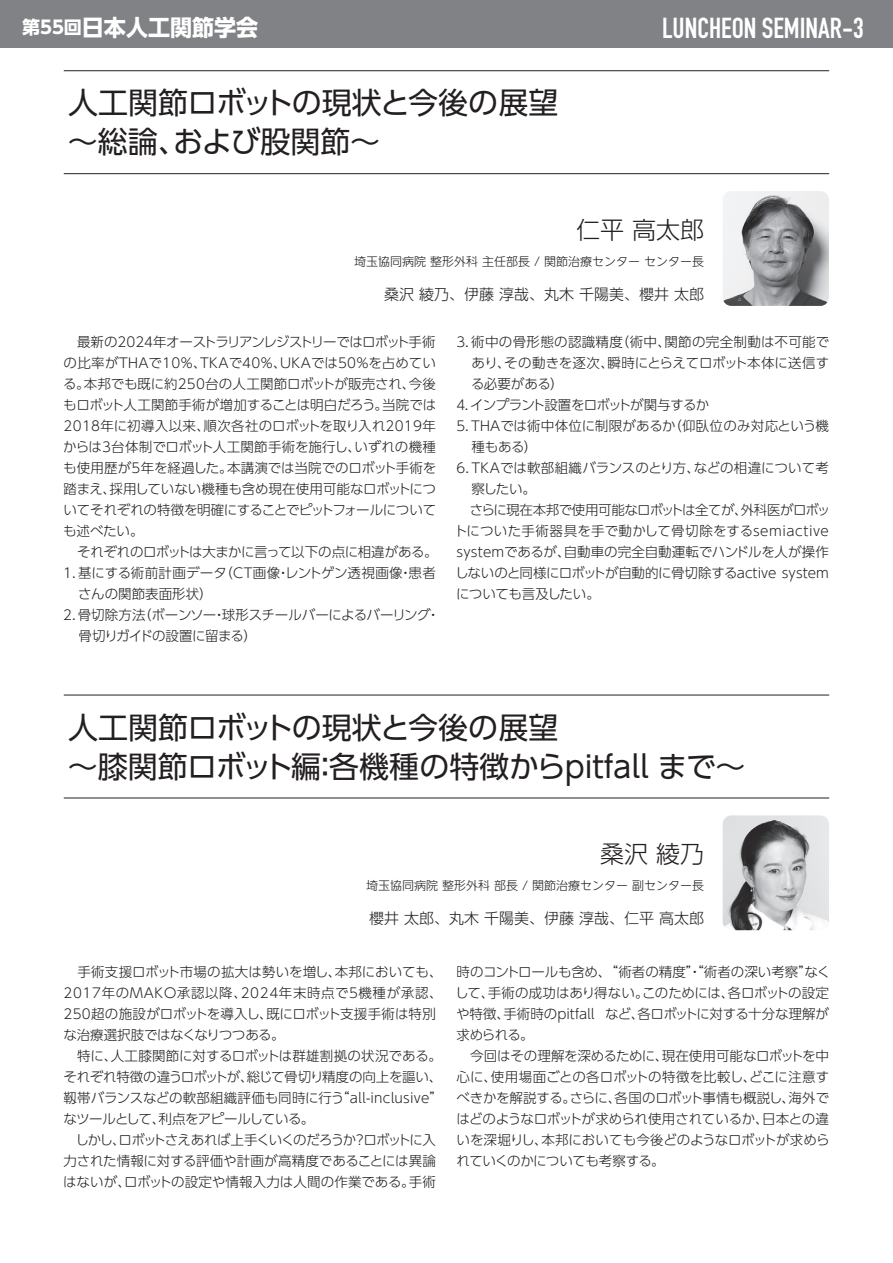
<style>
.page{position:relative;width:893px;height:1263px;background:#fff}
.page>*{position:absolute;margin:0;border:0;box-sizing:border-box;transform-origin:0 0}
.t1{font:30px/39px "UD Shin Go Pro";color:#231f20}
.t2{font:700 28.5px "DIN Condensed";color:#fff}
.t3{font:300 24px "UD Shin Go NT Pro";color:#231f20}
.t4{font:700 22.5px "UD Shin Go NT Pro";color:#fff}
.t5{font:700 18px "UD Shin Go NT Pro";color:#fff}
.t6{font:300 15px "UD Shin Go NT Pro";color:#231f20}
.t7{font:300 13.5px/21px "UD Shin Go Pro";letter-spacing:-.005em;color:#231f20}
.t8{font:300 13.5px/21px "UD Shin Go Pro";letter-spacing:.02em;color:#231f20}
.t9{font:300 13.5px "UD Shin Go Pro";letter-spacing:.025em;color:#231f20}
.t10{font:300 13.5px/21px "UD Shin Go Pro";letter-spacing:-.035em;color:#231f20}
.t11{font:300 13.5px "UD Shin Go Pro";letter-spacing:-.025em;color:#231f20}
.t12{font:300 13.5px "UD Shin Go Pro";letter-spacing:-.03em;color:#231f20}
.t13{font:300 13.5px/21px "UD Shin Go Pro";letter-spacing:-.055em;color:#231f20}
.t14{font:300 13.5px "UD Shin Go Pro";letter-spacing:-.08em;color:#231f20}
.t15{font:300 13.5px "UD Shin Go Pro";letter-spacing:-.04em;color:#231f20}
.t16{font:300 13.5px/21px "UD Shin Go Pro";letter-spacing:-.045em;color:#231f20}
.t17{font:300 13.5px "UD Shin Go Pro";letter-spacing:.045em;color:#231f20}
.t18{font:300 13.5px "UD Shin Go Pro";letter-spacing:.015em;color:#231f20}
.t19{font:300 13.5px "UD Shin Go Pro";letter-spacing:-.06em;color:#231f20}
.t20{font:300 12px "UD Shin Go NT Pro";color:#231f20}
.s1{font-size:18px}
</style>
<div class="page">
<div style="left:0;top:0;width:893px;height:48px;background:#808285"></div>
<img style="left:723px;top:191px;width:106px;height:115px">
<hr style="left:64px;top:70px;width:765px;height:1px;background:#231f20">
<hr style="left:64px;top:173px;width:765px;height:1px;background:#231f20">
<img style="left:723px;top:815px;width:106px;height:115px">
<hr style="left:64px;top:695px;width:765px;height:1px;background:#231f20">
<hr style="left:64px;top:798px;width:765px;height:1px;background:#231f20">
<h3 class="t4" style="left:64px;top:9px;width:196px"><span class="s1">回</span>日本人工関節学会</h3>
<h3 class="t5" style="left:22px;top:13px;width:43px">第55</h3>
<h1 class="t1" style="left:173px;top:83px;width:387px;text-indent:-105px">人工関節ロボットの現状と今後の展望および股関節~</h1>
<h1 class="t1" style="left:68px;top:122px;width:121px">～総論、</h1>
<h2 class="t2" style="left:662px;top:9px;width:203px">LUNCHEON SEMINAR-3</h2>
<h3 class="t3" style="left:576px;top:211px;width:129px">仁平高太郎</h3>
<p class="t20" style="left:354px;top:252px;width:351px">埼玉協同病院整形外科主任部長 / 関節治療センターセンター長</p>
<p class="t6" style="left:384px;top:282px;width:321px">桑沢綾乃、伊藤淳哉、丸木千陽美、櫻井太郎</p>
<p class="t7" style="left:64px;top:331px;width:374px;text-align:right">　最新の2024年オーストラリアンレジストリーではロボット手術<br>UKAでは50％を占めてい</p>
<p class="t9" style="left:64px;top:352px;width:144px">の比率がTHAで10%、</p>
<p class="t7" style="left:200px;top:352px;width:88px">TKAで40%、</p>
<p class="t7" style="left:84px;top:373px;width:333px">本邦でも既に約250台の人工関節ロボットが販売され、</p>
<p class="t7" style="left:409px;top:373px;width:29px">今後</p>
<p class="t7" style="left:63px;top:373px;width:28px">る。</p>
<p class="t7" style="left:203px;top:394px;width:234px;text-indent:-140px">もロボット人工関節手術が増加することは明白だろう。<br>順次各社のロボットを取り入れ2019年</p>
<p class="t7" style="left:382px;top:394px;width:55px">当院では</p>
<p class="t9" style="left:64px;top:415px;width:148px">2018年に初導入以来、</p>
<p class="t7" style="left:354px;top:436px;width:83px">いずれの機種</p>
<p class="t7" style="left:227px;top:436px;width:211px;text-indent:-164px">からは3台体制でロボット人工関節手術を施行し、<br>本講演では当院でのロボット手術を</p>
<p class="t7" style="left:109px;top:457px;width:328px;text-indent:-46px">も使用歴が5年を経過した。<br>採用していない機種も含め現在使用可能なロボットにつ</p>
<p class="t7" style="left:64px;top:478px;width:54px">踏まえ、</p>
<p class="t11" style="left:64px;top:499px;width:374px">いてそれぞれの特徴を明確にすることでピットフォールについて</p>
<p class="t7" style="left:63px;top:520px;width:82px">も述べたい。</p>
<p class="t10" style="left:64px;top:541px;width:375px">　それぞれのロボットは大まかに言って以下の点に相違がある。</p>
<p class="t9" style="left:219px;top:562px;width:218px">（CT画像レントゲン透視画像患者</p>
<p class="t7" style="left:78px;top:562px;width:150px">基にする術前計画データ</p>
<p class="t7" style="left:78px;top:562px;width:136px;text-indent:-17px">１．<br>さんの関節表面形状(</p>
<p class="t7" style="left:276px;top:562px;width:15px">・</p>
<p class="t7" style="left:399px;top:562px;width:15px">・</p>
<p class="t12" style="left:138px;top:604px;width:294px">（ボーンソー球形スチールバーによるバーリング</p>
<p class="t7" style="left:78px;top:604px;width:69px">骨切除方法</p>
<p class="t16" style="left:79px;top:604px;width:180px;text-indent:-18px">２．<br>骨切りガイドの設置に留まる(</p>
<p class="t7" style="left:212px;top:604px;width:15px">・</p>
<p class="t7" style="left:426px;top:604px;width:15px">・</p>
<p class="t7" style="left:616px;top:331px;width:56px">（術中、</p>
<p class="t9" style="left:471px;top:331px;width:153px">術中の骨形態の認識精度</p>
<p class="t9" style="left:664px;top:331px;width:166px">関節の完全制動は不可能で</p>
<p class="t7" style="left:454px;top:331px;width:26px">３．</p>
<p class="t7" style="left:607px;top:352px;width:223px">瞬時にとらえてロボット本体に送信す</p>
<p class="t8" style="left:504px;top:352px;width:111px">その動きを逐次、</p>
<p class="t13" style="left:470px;top:352px;width:240px">あり、<br>る必要がある(<br>インプラント設置をロボットが関与するか</p>
<p class="t7" style="left:454px;top:394px;width:26px">４．</p>
<p class="t8" style="left:471px;top:415px;width:206px">THAでは術中体位に制限があるか</p>
<p class="t8" style="left:668px;top:415px;width:162px">（仰臥位のみ対応という機</p>
<p class="t7" style="left:472px;top:415px;width:67px;text-indent:-18px">５．<br>種もある(</p>
<p class="t7" style="left:471px;top:457px;width:230px">TKAでは軟部組織バランスのとり方、</p>
<p class="t7" style="left:694px;top:457px;width:137px">などの相違について考</p>
<p class="t7" style="left:472px;top:457px;width:66px;text-indent:-18px">６．<br>察したい。</p>
<p class="t15" style="left:470px;top:499px;width:279px">さらに現在本邦で使用可能なロボットは全てが、</p>
<p class="t8" style="left:454px;top:520px;width:376px">トについた手術器具を手で動かして骨切除をするsemiactive</p>
<p class="t7" style="left:564px;top:541px;width:267px">自動車の完全自動運転でハンドルを人が操作</p>
<p class="t10" style="left:741px;top:499px;width:91px">外科医がロボッ</p>
<p class="t7" style="left:455px;top:541px;width:375px">systemであるが、<br>しないのと同様にロボットが自動的に骨切除するactive systemについても言及したい。</p>
<h1 class="t1" style="left:68px;top:707px;width:679px">人工関節ロボットの現状と今後の展望<br>～膝関節ロボット編各機種の特徴からpitfall まで~</h1>
<h1 class="t1" style="left:310px;top:746px;width:31px">：</h1>
<h3 class="t3" style="left:600px;top:835px;width:105px">桑沢綾乃</h3>
<p class="t20" style="left:366px;top:876px;width:339px">埼玉協同病院整形外科部長 / 関節治療センター副センター長</p>
<p class="t6" style="left:369px;top:906px;width:336px">櫻井太郎、丸木千陽美、伊藤淳哉、仁平高太郎</p>
<p class="t8" style="left:241px;top:960px;width:203px;text-indent:-177px">　手術支援ロボット市場の拡大は勢いを増し、<br>2024年末時点で5機種が承認、</p>
<p class="t7" style="left:335px;top:960px;width:109px">本邦においても、</p>
<p class="t17" style="left:64px;top:982px;width:185px">2017年のMAKO承認以降、</p>
<p class="t7" style="left:728px;top:961px;width:103px;text-indent:-271px">時のコントロールも含め、“術者の精度”・“術者の深い考察”<br>各ロボットの設定</p>
<p class="t7" style="left:805px;top:961px;width:27px">なく</p>
<p class="t7" style="left:488px;top:982px;width:162px">手術の成功はあり得ない。</p>
<p class="t7" style="left:642px;top:982px;width:94px">このためには、</p>
<p class="t7" style="left:455px;top:982px;width:41px">して、</p>
<p class="t8" style="left:64px;top:1002px;width:211px">250超の施設がロボットを導入し、</p>
<p class="t7" style="left:63px;top:1023px;width:223px">な治療選択肢ではなくなりつつある。</p>
<p class="t7" style="left:111px;top:1044px;width:332px">人工膝関節に対するロボットは群雄割拠の状況である。</p>
<p class="t7" style="left:266px;top:1002px;width:171px">既にロボット支援手術は特別</p>
<p class="t7" style="left:64px;top:1044px;width:55px">　特に、</p>
<p class="t10" style="left:64px;top:1065px;width:192px">それぞれ特徴の違うロボットが、</p>
<p class="t11" style="left:247px;top:1066px;width:197px">総じて骨切り精度の向上を謳い、</p>
<p class="t7" style="left:503px;top:1003px;width:93px">手術時のpitfall</p>
<p class="t10" style="left:456px;top:1003px;width:79px">や特徴、<br>求められる。</p>
<p class="t12" style="left:637px;top:1003px;width:193px">各ロボットに対する十分な理解が</p>
<p class="t7" style="left:605px;top:1003px;width:41px">など、</p>
<p class="t7" style="left:662px;top:1045px;width:169px">現在使用可能なロボットを中</p>
<p class="t7" style="left:491px;top:1045px;width:340px;text-indent:-34px">　今回はその理解を深めるために、<br>使用場面ごとの各ロボットの特徴を比較しどこに注意す</p>
<p class="t7" style="left:743px;top:1066px;width:15px">、</p>
<p class="t7" style="left:457px;top:1066px;width:42px">心に、</p>
<p class="t7" style="left:159px;top:1086px;width:187px;text-indent:-95px">靱帯バランスなどの軟部組織評価も同時に行う利点をアピールしている。</p>
<p class="t18" style="left:336px;top:1087px;width:108px">“all-inclusive“</p>
<p class="t19" style="left:63px;top:1108px;width:103px">なツールとして、</p>
<p class="t14" style="left:64px;top:1129px;width:294px">　しかしロボットさえあれば上手くいくのだろうか</p>
<p class="t7" style="left:112px;top:1129px;width:15px">、</p>
<p class="t7" style="left:64px;top:1150px;width:374px">力された情報に対する評価や計画が高精度であることには異論</p>
<p class="t7" style="left:409px;top:1171px;width:29px">手術</p>
<p class="t7" style="left:363px;top:1129px;width:74px">ロボットに入</p>
<p class="t7" style="left:353px;top:1129px;width:15px">？</p>
<p class="t7" style="left:124px;top:1171px;width:292px">ロボットの設定や情報入力は人間の作業である。</p>
<p class="t7" style="left:63px;top:1171px;width:69px">はないが、</p>
<p class="t7" style="left:615px;top:1087px;width:182px">各国のロボット事情も概説し、</p>
<p class="t7" style="left:789px;top:1087px;width:42px">海外で</p>
<p class="t7" style="left:457px;top:1087px;width:121px">べきかを解説する。</p>
<p class="t7" style="left:570px;top:1087px;width:53px">さらに、</p>
<p class="t7" style="left:541px;top:1108px;width:290px;text-indent:-85px">はどのようなロボットが求められ使用されているか、<br>本邦においても今後どのようなロボットが求めら</p>
<p class="t7" style="left:762px;top:1108px;width:68px">日本との違</p>
<p class="t7" style="left:456px;top:1129px;width:210px">いを深堀りし、<br>れていくのかについても考察する。</p>
</div>
